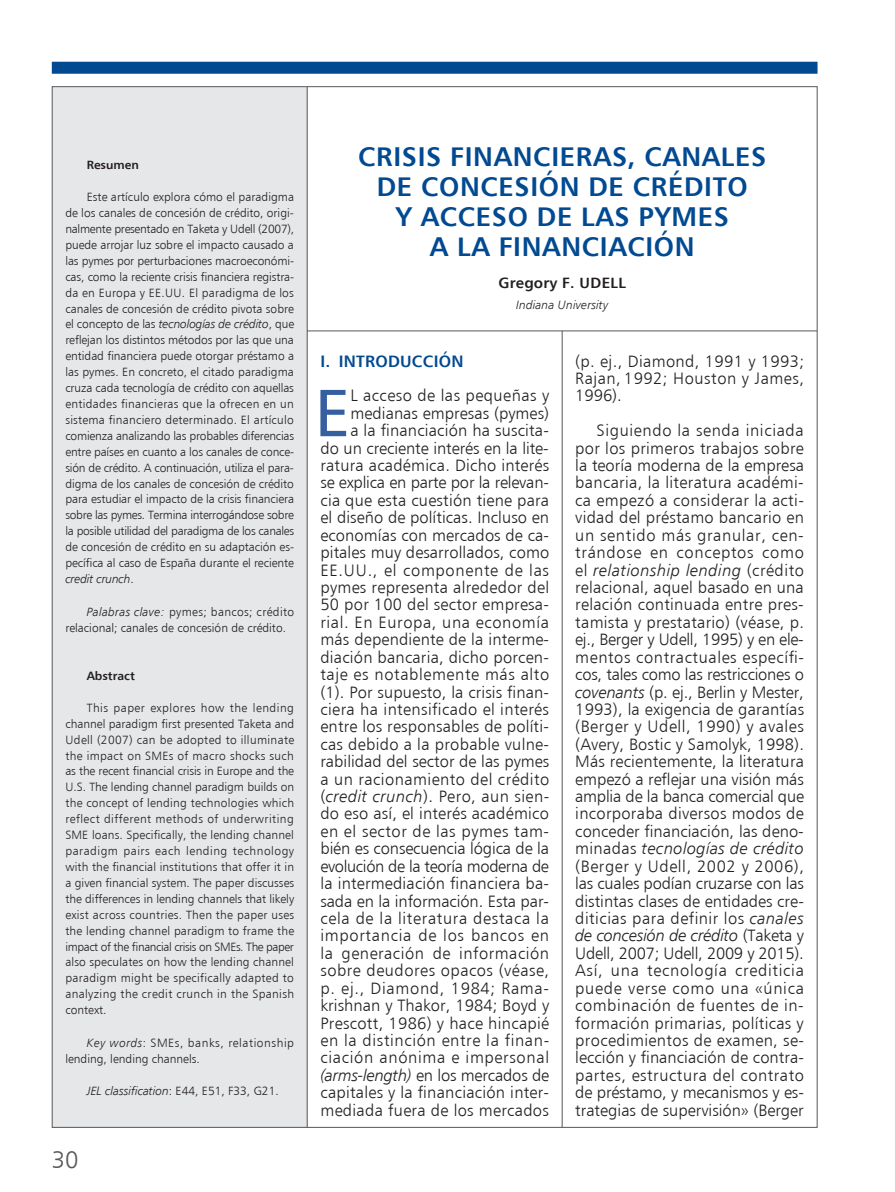
<style>
.page{position:relative;width:895px;height:1192px;background:#fff}
.page>*{position:absolute;margin:0;border:0;box-sizing:border-box;transform-origin:0 0}
.t1{font:66.6px "Humanist 777 BT Roman B";color:#365fa0}
.t2{font:27px/30px "Humanist 777 BT Bold B";letter-spacing:.025em;color:#014990;text-align:center}
.t3{font:24px "Humanist 777 BT Light B";color:#57585a}
.t4{font:16.5px/17.4px "Humanist 777 BT Light B";letter-spacing:.015em;color:#231f20;text-align:justify}
.t5{font:16.5px "Humanist 777 BT Light Italic B";letter-spacing:.02em;color:#231f20}
.t6{font:16.5px "Humanist 777 BT Light Italic B";letter-spacing:-.01em;color:#231f20}
.t7{font:16.5px "Humanist 777 BT Bold B";letter-spacing:.015em;color:#014990}
.t8{font:15px "Humanist 777 BT Bold B";letter-spacing:.015em;color:#231f20}
.t9{font:12px/15.9px "Humanist 777 BT Light B";color:#231f20;text-align:justify}
.t10{font:12px "Humanist 777 BT Light Italic B";color:#231f20}
.t11{font:12px "Humanist 777 BT Bold B";color:#231f20}
.s1{font-family:"Humanist 777 BT Light B"}
.s2{font-family:"Humanist 777 BT Light Italic B"}
</style>
<div class="page">
<div style="left:52px;top:87px;width:255px;height:1040px;background:#e6e7e9"></div>
<div style="left:52px;top:62px;width:765px;height:12px;background:#014990"></div>
<hr style="left:307px;top:87px;width:1px;height:1040px;background:#57585a">
<hr style="left:562px;top:331px;width:1px;height:796px;background:#57585a">
<hr style="left:307px;top:330px;width:510px;height:1px;background:#57585a">
<p class="t11" style="left:87px;top:157px;width:54px">RESUMEN</p>
<p class="t9" style="left:65px;top:189px;width:230px;text-indent:21px">Este artículo explora cómo el paradigma de los canales de concesión de crédito, origi&shy;nalmente presentado en Taketa y Udell (2007), puede arrojar luz sobre el impacto causado a las pymes por perturbaciones macroeconómi&shy;cas, como la reciente crisis financiera registra&shy;da en Europa y EE.UU. El paradigma de los canales de concesión de crédito pivota sobre</p>
<p class="t10" style="left:65px;top:317px;width:230px"><span class="s1">el concepto de las</span> tecnologías de crédito<span class="s1">, que</span></p>
<p class="t9" style="left:65px;top:332px;width:230px">reflejan los distintos métodos por las que una entidad financiera puede otorgar préstamo a las pymes. En concreto, el citado paradigma cruza cada tecnología de crédito con aquellas entidades financieras que la ofrecen en un sistema financiero determinado. El artículo comienza analizando las probables diferencias entre países en cuanto a los canales de conce&shy;sión de crédito. A continuación, utiliza el para&shy;digma de los canales de concesión de crédito para estudiar el impacto de la crisis financiera sobre las pymes. Termina interrogándose sobre la posible utilidad del paradigma de los canales de concesión de crédito en su adaptación es&shy;pecífica al caso de España durante el reciente</p>
<p class="t10" style="left:65px;top:571px;width:70px">credit crunch<span class="s1">.</span></p>
<p class="t9" style="left:65px;top:604px;width:230px;text-indent:21px"><span class="s2">Palabras clave:</span> pymes; bancos; crédito relacional; canales de concesión de crédito.</p>
<p class="t11" style="left:87px;top:668px;width:50px">ABSTRACT</p>
<p class="t9" style="left:65px;top:699px;width:230px;text-indent:21px">This paper explores how the lending channel paradigm first presented Taketa and Udell (2007) can be adopted to illuminate the impact on SMEs of macro shocks such as the recent financial crisis in Europe and the U.S. The lending channel paradigm builds on the concept of lending technologies which reflect different methods of underwriting SME loans. Specifically, the lending channel paradigm pairs each lending technology with the financial institutions that offer it in a given financial system. The paper discusses the differences in lending channels that likely exist across countries. Then the paper uses the lending channel paradigm to frame the impact of the financial crisis on SMEs. The paper also speculates on how the lending channel paradigm might be specifically adapted to analyzing the credit crunch in the Spanish context.</p>
<p class="t9" style="left:65px;top:1034px;width:230px;text-indent:21px"><span class="s2">Key words</span>: SMEs, banks, relationship lending, lending channels.</p>
<p class="t10" style="left:87px;top:1083px;width:193px">JEL classification<span class="s1">: E44, E51, F33, G21.</span></p>
<h3 class="t3" style="left:52px;top:1144px;width:28px">30</h3>
<h2 class="t2" style="left:358px;top:140px;width:409px">CRI SI S FI NANCI ERAS, CANALES<br>DE CONCESIÓN DE CRÉDITO<br>Y ACCESO DE LAS PYMES<br>A LA FI NANCIACIÓN</h2>
<p class="t8" style="left:498px;top:273px;width:129px">GREGORY F. U DELL</p>
<p class="t10" style="left:516px;top:297px;width:94px">Indiana University</p>
<p class="t7" style="left:320px;top:350px;width:144px">I. INTRODUCCIÓN</p>
<h1 class="t1" style="left:315px;top:371px;width:37px">E</h1>
<p class="t4" style="left:320px;top:386px;width:230px;text-align:right">L acceso de las pequeñas y medianas empresas (pymes)<br>a la financiación ha suscita-<br>do un creciente interés en la lite&shy;ratura académica. Dicho interés se explica en parte por la relevan&shy;cia que esta cuestión tiene para el diseño de políticas. Incluso en economías con mercados de ca&shy;pitales muy desarrollados, como<br>EE.UU., el componente de las pymes representa alrededor del<br>50 por 100 del sector empresa&shy;rial. En Europa, una economía más dependiente de la interme&shy;diación bancaria, dicho porcen&shy;taje es notablemente más alto (1). Por supuesto, la crisis finan&shy;ciera ha intensificado el interés entre los responsables de políti&shy;cas debido a la probable vulne&shy;rabilidad del sector de las pymes a un racionamiento del crédito (<span class="s2">credit crunch</span>). Pero, aun sien&shy;do eso así, el interés académico en el sector de las pymes tam&shy;bién es consecuencia lógica de la evolución de la teoría moderna de la intermediación financiera ba&shy;sada en la información. Esta par&shy;cela de la literatura destaca la importancia de los bancos en la generación de información sobre deudores opacos (véase, p. ej., Diamond, 1984; Rama&shy;krishnan y Thakor, 1984; Boyd y<br>Prescott, 1986) y hace hincapié en la distinción entre la finan&shy;ciación anónima e impersonal <span class="s2">(arms-length)</span> en los mercados de capitales y la financiación inter&shy;mediada fuera de los mercados</p>
<p class="t4" style="left:575px;top:352px;width:230px">(p. ej., Diamond, 1991 y 1993; Rajan, 1992; Houston y James, 1996).</p>
<p class="t4" style="left:575px;top:421px;width:230px;text-indent:21px">Siguiendo la senda iniciada por los primeros trabajos sobre la teoría moderna de la empresa bancaria, la literatura académi&shy;ca empezó a considerar la acti&shy;vidad del préstamo bancario en un sentido más granular, cen&shy;trándose en conceptos como</p>
<p class="t5" style="left:575px;top:559px;width:230px"><span class="s1">el</span> relationship lending <span class="s1">(crédito</span></p>
<p class="t4" style="left:575px;top:578px;width:230px">relacional, aquel basado en una relación continuada entre pres&shy;tamista y prestatario) (véase, p. ej., Berger y Udell, 1995) y en ele&shy;mentos contractuales específi&shy;cos, tales como las restricciones o <span class="s2">covenants</span> (p. ej., Berlin y Mester, 1993), la exigencia de garantías (Berger y Udell, 1990) y avales (Avery, Bostic y Samolyk, 1998).<br>Más recientemente, la literatura empezó a reflejar una visión más amplia de la banca comercial que incorporaba diversos modos de conceder financiación, las deno-</p>
<p class="t5" style="left:575px;top:838px;width:230px"><span class="s1">minadas</span> tecnologías de crédito</p>
<p class="t4" style="left:575px;top:856px;width:230px">(Berger y Udell, 2002 y 2006), las cuales podían cruzarse con las distintas clases de entidades cre&shy;diticias para definir los <span class="s2">canales</span></p>
<p class="t6" style="left:575px;top:925px;width:230px">de concesión de crédito <span class="s1">(Taketa y</span></p>
<p class="t4" style="left:575px;top:943px;width:230px">Udell, 2007; Udell, 2009 y 2015).<br>Así, una tecnología crediticia puede verse como una «única combinación de fuentes de in&shy;formación primarias, políticas y procedimientos de examen, se&shy;lección y financiación de contra&shy;partes, estructura del contrato de préstamo, y mecanismos y es&shy;trategias de supervisión» (Berger</p>
</div>
